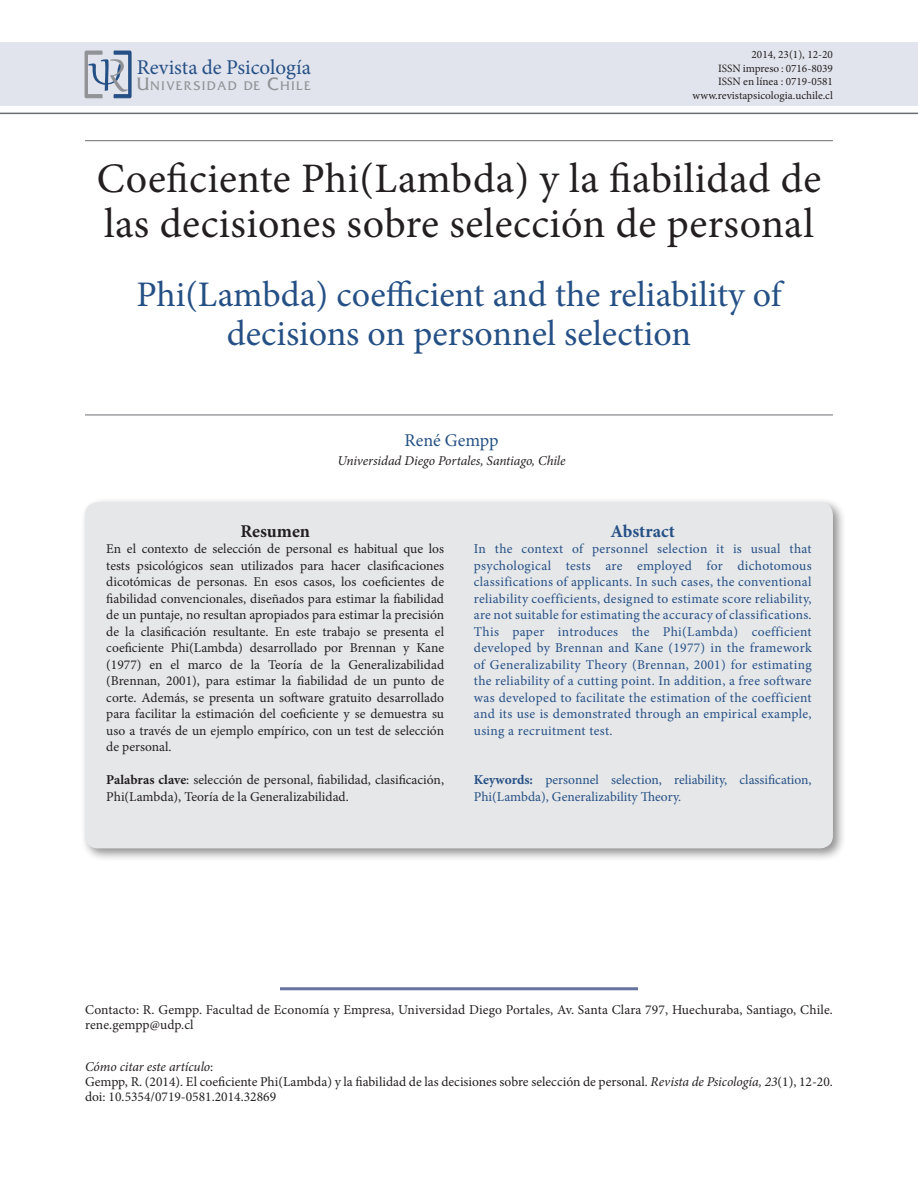
<style>
.page{position:relative;width:918px;height:1188px;background:#fff}
.page>*{position:absolute;margin:0;border:0;box-sizing:border-box;transform-origin:0 0}
.TITULO_ESPAÑOL{font:42px/45px "Minion Pro";letter-spacing:.01em;color:#231f20}
.TITULO_INGLES{font:36px/39px "Minion Pro";color:#255085;text-align:center}
.t1{font:21px "Minion Pro";color:#255085}
.INSTITUCION{font:18px "Minion Pro";color:#255085}
.TITULO_ABSTRACT{font:700 18px "Minion Pro";color:#255085}
.TITULO_RESUMEN{font:700 18px "Minion Pro";color:#231f20}
.RESUMEN{font:13.5px/16.5px "Minion Pro";color:#231f20;text-align:justify}
.ABSTRACT{font:13.5px/16.5px "Minion Pro";letter-spacing:.005em;color:#255085;text-align:justify}
.FINANCIAM{font:13.5px/15px "Minion Pro";color:#231f20}
.INSTITUCION-2{font:italic 13.5px "Minion Pro";letter-spacing:-.005em;color:#231f20}
.FINANCIAM-2{font:italic 13.5px "Minion Pro";letter-spacing:-.01em;color:#231f20}
.t2{font:11.55px "Friz Quadrata Font";letter-spacing:.085em;color:#909296}
.CABEZAL_NEG{font:11.25px "Minion Pro";color:#231f20}
.s1{font-size:16.5px}
.s2{font-weight:700}
.s3{font-style:normal}
.s4{font-style:italic}
.s5{color:#222}
</style>
<div class="page">
<div style="left:0;top:43px;width:918px;height:63px;background:#e2e4ed"></div>
<hr style="left:0;top:113px;width:918px;height:1px;background:#6c6d70">
<svg style="left:85px;top:51px;width:46px;height:47px"></svg>
<div style="left:80px;top:497px;width:767px;height:365px;background:#231f20;opacity:.5"></div>
<div style="left:85px;top:502px;width:748px;height:346px;background:#e6e7e9;border-radius:13px"></div>
<hr style="left:85px;top:140px;width:748px;height:1px;background:#6c6d70">
<hr style="left:280px;top:987px;width:358px;height:3px;background:#67739f">
<hr style="left:85px;top:415px;width:748px;height:1px;background:#6c6d70">
<p class="t1" style="left:137px;top:53px;width:176px">Revista de Psicología</p>
<p class="t2" style="left:137px;top:79px;width:176px"><span class="s1">U</span> NIVERSIDAD DE <span class="s1">C</span> HILE</p>
<p class="CABEZAL_NEG" style="left:752px;top:47px;width:83px">2014, 23(1), 12-20</p>
<p class="CABEZAL_NEG" style="left:718px;top:61px;width:116px">ISSN impreso : 0716-8039</p>
<p class="CABEZAL_NEG" style="left:718px;top:74px;width:116px">ISSN en línea : 0719-0581</p>
<p class="CABEZAL_NEG" style="left:693px;top:88px;width:142px">www.revistapsicologia.uchile.cl</p>
<p class="TITULO_ESPAÑOL" style="left:97px;top:156px;width:726px">Coeficiente Phi(Lambda) y la fiabilidad de las decisiones sobre selección de personal</p>
<p class="TITULO_INGLES" style="left:136px;top:275px;width:647px">Phi(Lambda) coefficient and the reliability of decisions on personnel selection</p>
<p class="INSTITUCION" style="left:404px;top:428px;width:96px">René Gempp</p>
<p class="INSTITUCION-2" style="left:337px;top:452px;width:230px">Universidad Diego Portales, Santiago, Chile</p>
<p class="TITULO_RESUMEN" style="left:240px;top:518px;width:71px">Resumen</p>
<p class="RESUMEN" style="left:106px;top:541px;width:339px">En el contexto de selección de personal es habitual que los tests psicológicos sean utilizados para hacer clasificaciones dicotómicas de personas. En esos casos, los coeficientes de fiabilidad convencionales, diseñados para estimar la fiabilidad de un puntaje, no resultan apropiados para estimar la precisión de la clasificación resultante. En este trabajo se presenta el coeficiente Phi(Lambda) desarrollado por Brennan y Kane (1977) en el marco de la Teoría de la Generalizabilidad (Brennan, 2001), para estimar la fiabilidad de un punto de corte. Además, se presenta un software gratuito desarrollado para facilitar la estimación del coeficiente y se demuestra su uso a través de un ejemplo empírico, con un test de selección de personal.</p>
<p class="RESUMEN" style="left:106px;top:772px;width:339px"><span class="s2">Palabras clave</span>: selección de personal, fiabilidad, clasificación,<br>Phi(Lambda), Teoría de la Generalizabilidad.</p>
<p class="TITULO_ABSTRACT" style="left:611px;top:518px;width:66px">Abstract</p>
<p class="ABSTRACT" style="left:474px;top:541px;width:339px">In the context of personnel selection it is usual that psychological tests are employed for dichotomous classifications of applicants. In such cases, the conventional reliability coefficients, designed to estimate score reliability, are not suitable for estimating the accuracy of classifications.<br>This paper introduces the Phi(Lambda) coefficient developed by Brennan and Kane (1977) in the framework of Generalizability Theory (Brennan, 2001) for estimating the reliability of a cutting point. In addition, a free software was developed to facilitate the estimation of the coefficient and its use is demonstrated through an empirical example, using a recruitment test.</p>
<p class="ABSTRACT" style="left:474px;top:772px;width:339px"><span class="s2">Keywords:</span> personnel selection, reliability, classification,<br>Phi(Lambda), Generalizability Theory.</p>
<p class="FINANCIAM" style="left:85px;top:1002px;width:749px">Contacto: R. Gempp. Facultad de Economía y Empresa, Universidad Diego Portales, Av. Santa Clara 797, Huechuraba, Santiago, Chile. rene.gempp@udp.cl</p>
<p class="FINANCIAM-2" style="left:85px;top:1058px;width:130px">Cómo citar este artículo<span class="s3">:</span></p>
<p class="FINANCIAM" style="left:85px;top:1075px;width:749px">Gempp, R. (2014). El coeficiente Phi(Lambda) y la fiabilidad de las decisiones sobre selección de personal. <span class="s4">Revista de Psicología, 23</span>(1), 12-20. doi: <span class="s5">10.5354/0719-0581.2014.32869</span></p>
</div>
